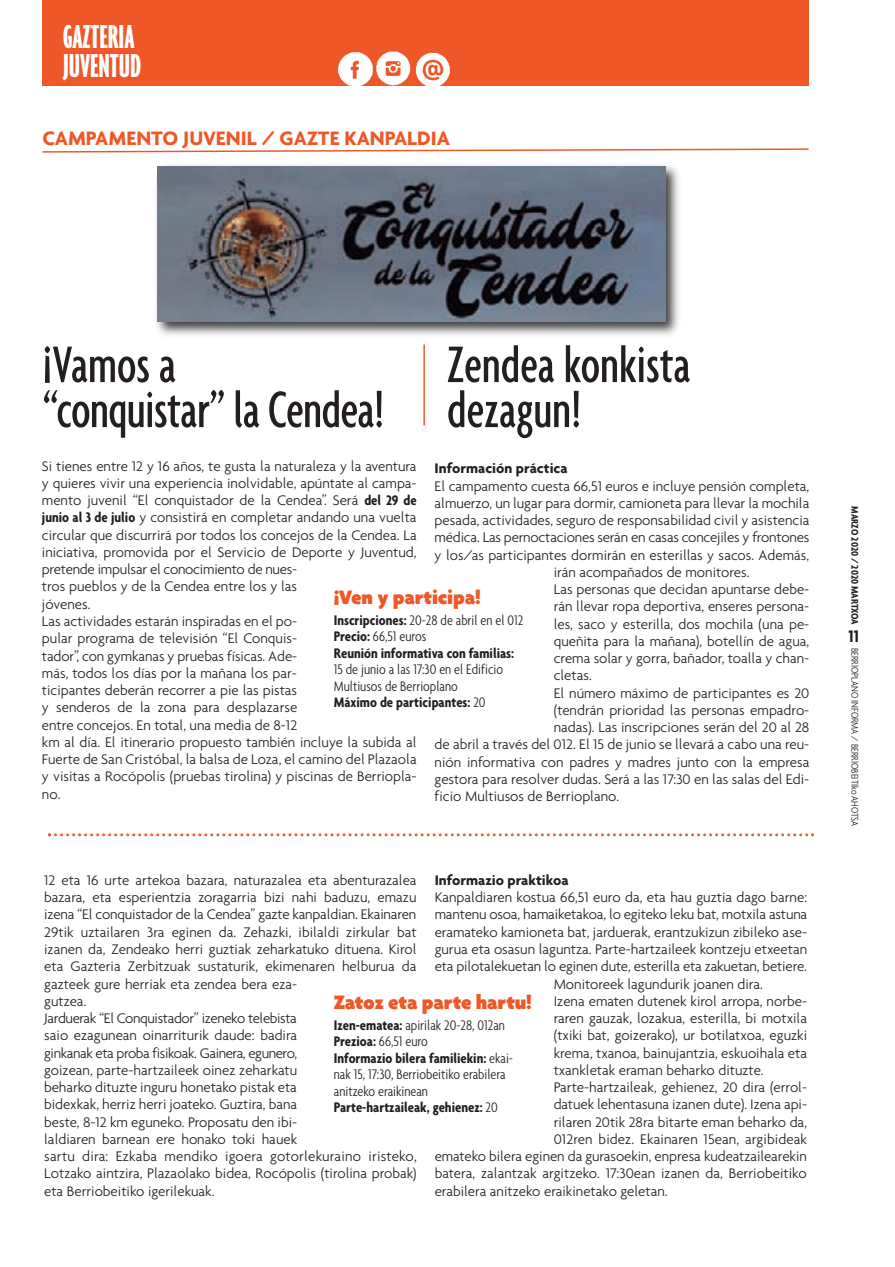
<style>
.page{position:relative;width:895px;height:1267px;background:#fff}
.page>*{position:absolute;margin:0;border:0;box-sizing:border-box;transform-origin:0 0}
.t1{font:500 extra-condensed 55.5px/45px "Agenda";letter-spacing:-.005em;color:#231f20}
.t2{font:700 ultra-condensed 36px/28.5px "Agenda";color:#fff}
.t3{font:900 21px "Agenda";letter-spacing:-.01em;color:#ee5829}
.t4{font:700 21px "Agenda";color:#ee5829}
.t5{font:700 condensed 18px "Agenda";color:#231f20}
.t6{font:300 15px/17.2px "Agenda";color:#231f20}
.t7{font:300 condensed 15px/16.5px "Agenda";color:#231f20}
.t8{font:700 condensed 15px/16.5px "Agenda";color:#231f20}
.t9{font:700 15px "Agenda";color:#231f20}
.t10{font:300 condensed 10.5px "Agenda";color:#231f20}
.t11{font:700 condensed 10.5px "Agenda";color:#231f20}
.s1{font-weight:700;font-stretch:condensed}
.s2{font-weight:300}
.s3{font-weight:700}
</style>
<div class="page">
<hr style="left:0;top:737px;width:1px;height:529px;background:#fef3e7">
<div style="left:42px;top:0;width:766px;height:86px;background:#ee5829"></div>
<svg style="left:42px;top:148px;width:767px;height:5px"></svg>
<hr style="left:423px;top:344px;width:2px;height:81px;background:#ee5829">
<img style="left:338px;top:51px;width:112px;height:35px">
<img style="left:156px;top:165px;width:523px;height:170px">
<img style="left:157px;top:166px;width:508px;height:156px">
<svg style="left:48px;top:833px;width:766px;height:3px"></svg>
<h2 class="t2" style="left:63px;top:21px;width:80px">GAZTERIA<br>JUVENTUD</h2>
<h3 class="t4" style="left:42px;top:125px;width:409px">CAMPAMENTO JUVENIL / GAZTE KANPALDIA</h3>
<h1 class="t1" style="left:42px;top:340px;width:343px">¡Vamos a<br>“conquistar” la Cendea!</h1>
<h1 class="t1" style="left:447px;top:340px;width:245px">Zendea konkista dezagun!</h1>
<p class="t6" style="left:42px;top:457px;width:376px">Si tienes entre 12 y 16 años, te gusta la naturaleza y la aventura y quieres vivir una experiencia inolvidable, apúntate al campa&shy;mento juvenil “El conquistador de la Cendea”. Será <span class="s1">del 29 de junio al 3 de julio</span> y consistirá en completar andando una vuelta circular que discurrirá por todos los concejos de la Cendea. La iniciativa, promovida por el Servicio de Deporte y Juventud, pretende impulsar el conocimiento de nues-<br>tros pueblos y de la Cendea entre los y las<br>jóvenes.<br>Las actividades estarán inspiradas en el po-<br>pular programa de televisión “El Conquis-<br>tador”, con gymkanas y pruebas físicas. Ade-<br>más, todos los días por la mañana los par-<br>ticipantes deberán recorrer a pie las pistas<br>y senderos de la zona para desplazarse<br>entre concejos. En total, una media de 8-12<br>km al día. El itinerario propuesto también incluye la subida al Fuerte de San Cristóbal, la balsa de Loza, el camino del Plazaola y visitas a Rocópolis (pruebas tirolina) y piscinas de Berriopla&shy;no.</p>
<p class="t9" style="left:435px;top:459px;width:135px">Información práctica</p>
<p class="t6" style="left:435px;top:476px;width:376px">El campamento cuesta 66,51 euros e incluye pensión completa,</p>
<p class="t6" style="left:435px;top:494px;width:376px">almuerzo, un lugar para dormir, camioneta para llevar la mochila</p>
<p class="t6" style="left:435px;top:511px;width:376px">pesada, actividades, seguro de responsabilidad civil y asistencia</p>
<p class="t6" style="left:435px;top:528px;width:376px">médica. Las pernoctaciones serán en casas concejiles y frontones</p>
<p class="t6" style="left:435px;top:545px;width:376px">y los/as participantes dormirán en esterillas y sacos. Además,</p>
<p class="t6" style="left:554px;top:563px;width:197px">irán acompañados de monitores.</p>
<p class="t6" style="left:554px;top:580px;width:257px">Las personas que decidan apuntarse debe-</p>
<p class="t6" style="left:554px;top:597px;width:257px">rán llevar ropa deportiva, enseres persona-</p>
<p class="t6" style="left:554px;top:614px;width:257px">les, saco y esterilla, dos mochila (una pe-</p>
<p class="t6" style="left:554px;top:632px;width:257px">queñita para la mañana), botellín de agua,</p>
<p class="t6" style="left:554px;top:649px;width:257px">crema solar y gorra, bañador, toalla y chan-</p>
<p class="t6" style="left:554px;top:666px;width:40px">cletas.</p>
<p class="t6" style="left:554px;top:683px;width:257px">El número máximo de participantes es 20</p>
<p class="t6" style="left:554px;top:701px;width:257px">(tendrán prioridad las personas empadro-</p>
<p class="t6" style="left:554px;top:718px;width:257px">nadas). Las inscripciones serán del 20 al 28</p>
<p class="t6" style="left:435px;top:735px;width:376px">de abril a través del 012. El 15 de junio se llevará a cabo una reu-</p>
<p class="t6" style="left:435px;top:752px;width:376px">nión informativa con padres y madres junto con la empresa</p>
<p class="t6" style="left:435px;top:770px;width:376px">gestora para resolver dudas. Será a las 17:30 en las salas del Edi-</p>
<p class="t6" style="left:435px;top:787px;width:186px">ficio Multiusos de Berrioplano.</p>
<h3 class="t3" style="left:334px;top:584px;width:148px">¡Ven y participa!</h3>
<p class="t8" style="left:334px;top:611px;width:191px">Inscripciones: <span class="s2">20-28 de abril en el 012<br></span>Precio: <span class="s2">66,51 euros<br></span>Reunión informativa con familias:</p>
<p class="t7" style="left:334px;top:661px;width:171px">15 de junio a las 17:30 en el Edificio<br>Multiusos de Berrioplano<br><span class="s3">Máximo de participantes:</span> 20</p>
<p class="t6" style="left:44px;top:871px;width:374px">12 eta 16 urte artekoa bazara, naturazalea eta abenturazalea bazara, eta esperientzia zoragarria bizi nahi baduzu, emazu izena “El conquistador de la Cendea” gazte kanpaldian. Ekainaren 29tik uztailaren 3ra eginen da. Zehazki, ibilaldi zirkular bat izanen da, Zendeako herri guztiak zeharkatuko dituena. Kirol eta Gazteria Zerbitzuak sustaturik, ekimenaren helburua da gazteek gure herriak eta zendea bera eza-<br>gutzea.<br>Jarduerak “El Conquistador” izeneko telebista<br>saio ezagunean oinarriturik daude: badira<br>ginkanak eta proba fisikoak. Gainera, egunero,<br>goizean, parte-hartzaileek oinez zeharkatu<br>beharko dituzte inguru honetako pistak eta<br>bidexkak, herriz herri joateko. Guztira, bana<br>beste, 8-12 km eguneko. Proposatu den ibi-<br>laldiaren barnean ere honako toki hauek<br>sartu dira: Ezkaba mendiko igoera gotorlekuraino iristeko, Lotzako aintzira, Plazaolako bidea, Rocópolis (tirolina probak) eta Berriobeitiko igerilekuak.</p>
<p class="t9" style="left:435px;top:870px;width:135px">Informazio praktikoa</p>
<p class="t6" style="left:435px;top:888px;width:374px">Kanpaldiaren kostua 66,51 euro da, eta hau guztia dago barne:</p>
<p class="t6" style="left:435px;top:905px;width:374px">mantenu osoa, hamaiketakoa, lo egiteko leku bat, motxila astuna</p>
<p class="t6" style="left:435px;top:922px;width:374px">eramateko kamioneta bat, jarduerak, erantzukizun zibileko ase-</p>
<p class="t6" style="left:435px;top:940px;width:374px">gurua eta osasun laguntza. Parte-hartzaileek kontzeju etxeetan</p>
<p class="t6" style="left:435px;top:957px;width:374px">eta pilotalekuetan lo eginen dute, esterilla eta zakuetan, betiere.</p>
<p class="t6" style="left:554px;top:974px;width:211px">Monitoreek lagundurik joanen dira.</p>
<p class="t6" style="left:554px;top:991px;width:255px">Izena ematen dutenek kirol arropa, norbe-</p>
<p class="t6" style="left:554px;top:1009px;width:255px">raren gauzak, lozakua, esterilla, bi motxila</p>
<p class="t6" style="left:554px;top:1026px;width:255px">(txiki bat, goizerako), ur botilatxoa, eguzki</p>
<p class="t6" style="left:554px;top:1043px;width:255px">krema, txanoa, bainujantzia, eskuoihala eta</p>
<p class="t6" style="left:554px;top:1060px;width:212px">txankletak eraman beharko dituzte.</p>
<p class="t6" style="left:554px;top:1078px;width:255px">Parte-hartzaileak, gehienez, 20 dira (errol-</p>
<p class="t6" style="left:554px;top:1095px;width:255px">datuek lehentasuna izanen dute). Izena api-</p>
<p class="t6" style="left:554px;top:1112px;width:255px">rilaren 20tik 28ra bitarte eman beharko da,</p>
<p class="t6" style="left:554px;top:1129px;width:255px">012ren bidez. Ekainaren 15ean, argibideak</p>
<p class="t6" style="left:435px;top:1147px;width:374px">emateko bilera eginen da gurasoekin, enpresa kudeatzailearekin</p>
<p class="t6" style="left:435px;top:1164px;width:374px">batera, zalantzak argitzeko. 17:30ean izanen da, Berriobeitiko</p>
<p class="t6" style="left:435px;top:1181px;width:235px">erabilera anitzeko eraikinetako geletan.</p>
<h3 class="t3" style="left:334px;top:989px;width:200px">Zatoz eta parte hartu!</h3>
<p class="t7" style="left:334px;top:1016px;width:181px"><span class="s3">Izen-ematea:</span> apirilak 20-28, 012an<br><span class="s3">Prezioa:</span> 66,51 euro<br><span class="s3">Informazio bilera familiekin:</span> ekai&shy;nak 15, 17:30, Berriobeitiko erabilera anitzeko eraikinean<br><span class="s3">Parte-hartzaileak, gehienez:</span> 20</p>
<p class="t11" style="left:861px;top:506px;width:120px;rotate:90deg">MARZO 2020 / 2020 MARTXOA</p>
<p class="t5" style="left:849px;top:625px;width:12px">11</p>
<p class="t10" style="left:861px;top:647px;width:180px;rotate:90deg">BERRIOPLANO INFORMA / BERRIOBEITIko AHOTSA</p>
</div>
